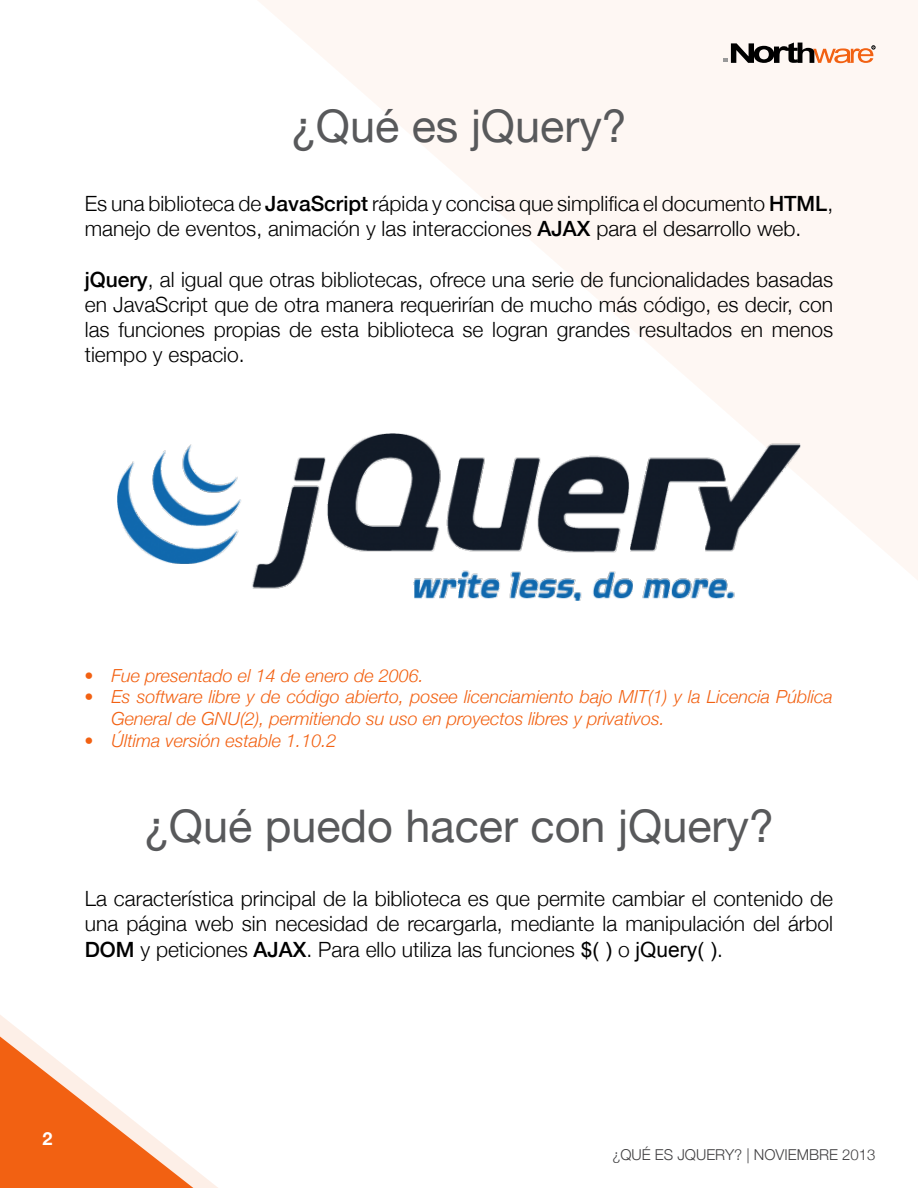
<style>
.page{position:relative;width:918px;height:1188px;background:#fff}
.page>*{position:absolute;margin:0;border:0;box-sizing:border-box;transform-origin:0 0}
.t1{font:45px "Helvetica Neue";color:#58595b}
.t2{font:300 21px/25.2px "Helvetica Neue";color:#000;text-align:justify}
.t3{font:italic 300 18px/21.6px "Helvetica Neue";color:#f26112}
.t4{font:700 18px "Helvetica Neue";color:#fff}
.t5{font:300 15px "Helvetica Neue";color:#414042}
.s1{font-weight:500}
.s2{font-family:"Arial";font-weight:400}
</style>
<div class="page">
<svg style="left:258px;top:0;width:660px;height:580px;fill:#fef7f3"></svg>
<svg style="left:0;top:1015px;width:218px;height:173px"></svg>
<svg style="left:723px;top:43px;width:152px;height:20px"></svg>
<img style="left:118px;top:433px;width:682px;height:168px">
<h1 class="t1" style="left:291px;top:94px;width:337px">¿Qué es jQuery?</h1>
<p class="t2" style="left:85px;top:190px;width:750px">Es una biblioteca de <span class="s1">JavaScript</span> rápida y concisa que simplifica el documento <span class="s1">HTML</span>, manejo de eventos, animación y las interacciones <span class="s1">AJAX</span> para el desarrollo web.</p>
<p class="t2" style="left:85px;top:265px;width:750px"><span class="s1">jQuery</span>, al igual que otras bibliotecas, ofrece una serie de funcionalidades basadas en JavaScript que de otra manera requerirían de mucho más código, es decir, con las funciones propias de esta biblioteca se logran grandes resultados en menos tiempo y espacio.</p>
<p class="t3" style="left:85px;top:664px;width:341px">• Fue presentado el 14 de enero de 2006.</p>
<p class="t3" style="left:112px;top:685px;width:723px;text-indent:-27px">• Es software libre y de código abierto, posee licenciamiento bajo MIT(1) y la Licencia Pública<br>General de GNU(2), permitiendo su uso en proyectos libres y privativos.</p>
<p class="t3" style="left:85px;top:728px;width:253px">• Última versión estable 1.10.2</p>
<h1 class="t1" style="left:144px;top:794px;width:632px">¿Qué puedo hacer con jQuery?</h1>
<p class="t2" style="left:85px;top:885px;width:750px">La característica principal de la biblioteca es que permite cambiar el contenido de una página web sin necesidad de recargarla, mediante la manipulación del árbol <span class="s1">DOM</span> y peticiones <span class="s1">AJAX</span>. Para ello utiliza las funciones <span class="s2">$( )</span> o <span class="s2">jQuery( )</span>.</p>
<p class="t4" style="left:43px;top:1125px;width:12px">2</p>
<p class="t5" style="left:612px;top:1143px;width:265px">¿QUÉ ES JQUERY? | NOVIEMBRE 2013</p>
</div>
